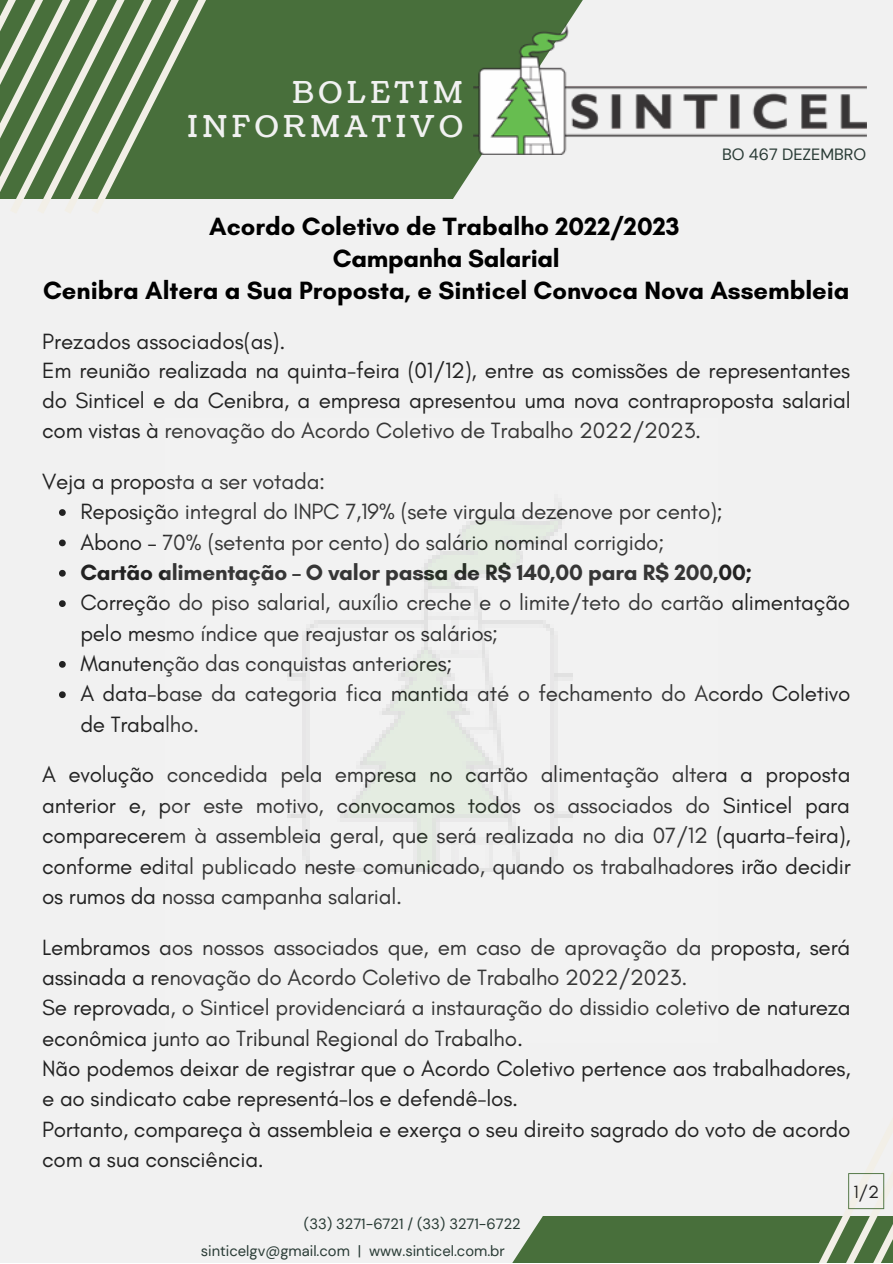
<style>
.page{position:relative;width:893px;height:1264px;background:#fff}
.page>*{position:absolute;margin:0;border:0;box-sizing:border-box;transform-origin:0 0}
.t1{font:30px/33.8px "Coustard";letter-spacing:.15em;color:#f1f1f1;text-align:right}
.t2{font:700 25.5px "Glacial Indifference";color:#000}
.t3{font:22.5px/30.3px "Glacial Indifference";letter-spacing:-.01em;color:#222}
.t4{font:700 22.5px "Glacial Indifference";letter-spacing:-.01em;color:#222}
.t5{font:18px "Glacial Indifference";color:#222}
.t6{font:16.35px "DM Sans";color:#293b35}
.t7{font:14.85px/26.2px "DM Sans";color:#293b35}
</style>
<div class="page">
<div style="left:0;top:0;width:892px;height:1262px;background:#f1f1f1"></div>
<svg style="left:379px;top:0;width:204px;height:199px"></svg>
<div style="left:352px;top:0;width:27px;height:199px;background:#486f3b"></div>
<div style="left:325px;top:0;width:27px;height:199px;background:#486f3b"></div>
<div style="left:298px;top:0;width:27px;height:199px;background:#486f3b"></div>
<div style="left:271px;top:0;width:27px;height:199px;background:#486f3b"></div>
<div style="left:244px;top:0;width:27px;height:199px;background:#486f3b"></div>
<div style="left:216px;top:0;width:28px;height:199px;background:#486f3b"></div>
<div style="left:189px;top:0;width:27px;height:199px;background:#486f3b"></div>
<svg style="left:0;top:0;width:189px;height:199px"></svg>
<img style="left:473px;top:24px;width:393px;height:130px">
<svg style="left:59px;top:509px;width:7px;height:7px"></svg>
<svg style="left:59px;top:539px;width:7px;height:7px"></svg>
<svg style="left:59px;top:570px;width:7px;height:6px"></svg>
<svg style="left:59px;top:600px;width:7px;height:7px"></svg>
<svg style="left:59px;top:661px;width:7px;height:6px"></svg>
<svg style="left:59px;top:691px;width:7px;height:7px"></svg>
<svg style="left:513px;top:1173px;width:379px;height:89px"></svg>
<h1 class="t1" style="left:187px;top:77px;width:277px">BOLETIM<br>INFORMATIVO</h1>
<p class="t2" style="left:209px;top:211px;width:472px">Acordo Coletivo de Trabalho 2022/2023</p>
<p class="t2" style="left:333px;top:243px;width:228px">Campanha Salarial</p>
<p class="t6" style="left:722px;top:144px;width:146px">BO 467 DEZEMBRO</p>
<p class="t2" style="left:43px;top:275px;width:808px">Cenibra Altera a Sua Proposta, e Sinticel Convoca Nova Assembleia</p>
<p class="t3" style="left:42px;top:326px;width:245px">Prezados associados(as).</p>
<p class="t3" style="left:42px;top:354px;width:810px;text-align:justify">Em reunião realizada na quinta-feira (01/12), entre as comissões de representantes do Sinticel e da Cenibra, a empresa apresentou uma nova contraproposta salarial com vistas à renovação do Acordo Coletivo de Trabalho 2022/2023.</p>
<p class="t3" style="left:42px;top:466px;width:284px">Veja a proposta a ser votada:</p>
<p class="t3" style="left:80px;top:496px;width:644px">Reposição integral do INPC 7,19% (sete virgula dezenove por cento);<br>Abono – 70% (setenta por cento) do salário nominal corrigido;</p>
<p class="t4" style="left:80px;top:558px;width:673px">Cartão alimentação – O valor passa de R$ 140,00 para R$ 200,00;</p>
<p class="t3" style="left:80px;top:587px;width:771px">Correção do piso salarial, auxílio creche e o limite/teto do cartão alimentação pelo mesmo índice que reajustar os salários;<br>Manutenção das conquistas anteriores;<br>A data-base da categoria fica mantida até o fechamento do Acordo Coletivo de Trabalho.</p>
<p class="t3" style="left:42px;top:759px;width:810px;text-align:justify">A evolução concedida pela empresa no cartão alimentação altera a proposta anterior e, por este motivo, convocamos todos os associados do Sinticel para comparecerem à assembleia geral, que será realizada no dia 07/12 (quarta-feira), conforme edital publicado neste comunicado, quando os trabalhadores irão decidir os rumos da nossa campanha salarial.</p>
<p class="t3" style="left:42px;top:931px;width:810px">Lembramos aos nossos associados que, em caso de aprovação da proposta, será assinada a renovação do Acordo Coletivo de Trabalho 2022/2023.<br>Se reprovada, o Sinticel providenciará a instauração do dissidio coletivo de natureza econômica junto ao Tribunal Regional do Trabalho.<br>Não podemos deixar de registrar que o Acordo Coletivo pertence aos trabalhadores, e ao sindicato cabe representá-los e defendê-los.<br>Portanto, compareça à assembleia e exerça o seu direito sagrado do voto de acordo com a sua consciência.</p>
<p class="t7" style="left:201px;top:1211px;width:321px;text-indent:103px">(33) 3271-6721 / (33) 3271-6722 sinticelgv@gmail.com | www.sinticel.com.br</p>
<p class="t5" style="left:853px;top:1180px;width:27px">1/2</p>
</div>
